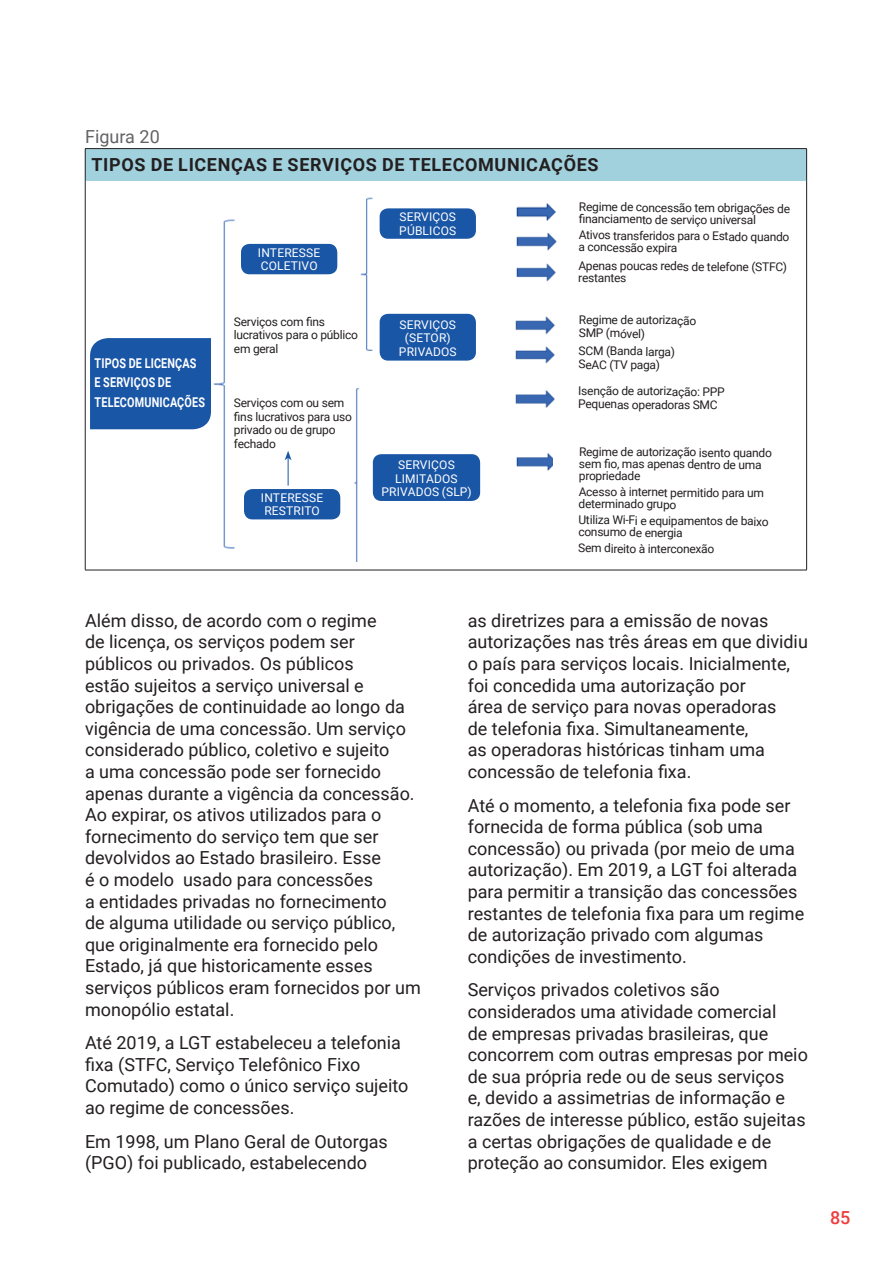
<style>
.page{position:relative;width:893px;height:1263px;background:#fff}
.page>*{position:absolute;margin:0;border:0;box-sizing:border-box;transform-origin:0 0}
.t1{font:18px/21.6px "Roboto";color:#231f20}
.t2{font:700 18px "Roboto";letter-spacing:.035em;color:#231f20}
.t3{font:18px "Roboto";color:#636366}
.t4{font:500 18px "Roboto";color:#ee3d3c}
.t5{font:700 13.5px/19.5px "Roboto";letter-spacing:.015em;color:#fff;scale:.8 1}
.t6{font:12px/13.5px "Roboto";letter-spacing:-.03em;color:#231f20}
.t7{font:12px/13.5px "Roboto";letter-spacing:.015em;color:#fff}
</style>
<div class="page">
<div style="left:85px;top:149px;width:722px;height:31px;background:#a2d1de"></div>
<hr style="left:85px;top:148px;width:722px;height:1px;background:#231f20">
<hr style="left:85px;top:149px;width:1px;height:31px;background:#231f20">
<hr style="left:806px;top:149px;width:1px;height:31px;background:#231f20">
<hr style="left:85px;top:180px;width:1px;height:390px;background:#231f20">
<hr style="left:806px;top:180px;width:1px;height:390px;background:#231f20">
<hr style="left:85px;top:570px;width:722px;height:1px;background:#231f20">
<img style="left:94px;top:197px;width:463px;height:364px">
<div style="left:95px;top:303px;width:116px;height:163px;background:#fff"></div>
<div style="left:231px;top:237px;width:127px;height:141px;background:#fff"></div>
<div style="left:228px;top:395px;width:123px;height:141px;background:#fff"></div>
<div style="left:374px;top:201px;width:123px;height:160px;background:#fff"></div>
<div style="left:370px;top:395px;width:123px;height:160px;background:#fff"></div>
<div style="left:554px;top:436px;width:242px;height:117px;background:#fff"></div>
<div style="left:90px;top:338px;width:121px;height:91px;background:#1a56a6"></div>
<div style="left:241px;top:244px;width:96px;height:30px;background:#1a56a6;border-radius:9px"></div>
<div style="left:244px;top:489px;width:96px;height:30px;background:#1a56a6;border-radius:9px"></div>
<div style="left:380px;top:208px;width:96px;height:31px;background:#1a56a6;border-radius:9px"></div>
<div style="left:380px;top:314px;width:96px;height:47px;background:#1a56a6;border-radius:9px"></div>
<div style="left:373px;top:454px;width:107px;height:47px;background:#1a56a6;border-radius:9px"></div>
<svg style="left:285px;top:451px;width:7px;height:35px"></svg>
<p class="t3" style="left:85px;top:124px;width:76px">Figura 20</p>
<p class="t2" style="left:92px;top:152px;width:508px">TIPOS DE LICENÇAS E SERVIÇOS DE TELECOMUNICAÇÕES</p>
<p class="t5" style="left:95px;top:353px;width:140px">TIPOS DE LICENÇAS<br>E SERVIÇOS DE<br>TELECOMUNICAÇÕES</p>
<p class="t7" style="left:258px;top:245px;width:64px">INTERESSE<br>COLETIVO</p>
<p class="t6" style="left:234px;top:314px;width:126px">Serviços com fins lucrativos para o público em geral</p>
<p class="t6" style="left:234px;top:396px;width:120px">Serviços com ou sem fins lucrativos para uso privado ou de grupo fechado</p>
<p class="t7" style="left:261px;top:490px;width:64px">INTERESSE<br>RESTRITO</p>
<p class="t7" style="left:399px;top:210px;width:58px">SERVIÇOS<br>PÚBLICOS</p>
<p class="t7" style="left:399px;top:317px;width:59px;text-align:center">SERVIÇOS (SETOR)<br>PRIVADOS</p>
<p class="t7" style="left:381px;top:458px;width:92px;text-align:center">SERVIÇOS<br>LIMITADOS<br>PRIVADOS (SLP)</p>
<p class="t6" style="left:579px;top:201px;width:213px;line-height:11.9px">Regime de concessão tem obrigações de financiamento de serviço universal</p>
<p class="t6" style="left:579px;top:229px;width:213px;line-height:11.7px">Ativos transferidos para o Estado quando a concessão expira</p>
<p class="t6" style="left:578px;top:260px;width:210px;line-height:11.2px">Apenas poucas redes de telefone (STFC) restantes</p>
<p class="t6" style="left:579px;top:313px;width:119px">Regime de autorização<br>SMP (móvel)</p>
<p class="t6" style="left:578px;top:344px;width:98px">SCM (Banda larga)<br>SeAC (TV paga)</p>
<p class="t6" style="left:578px;top:384px;width:148px">Isenção de autorização: PPP<br>Pequenas operadoras SMC</p>
<p class="t6" style="left:579px;top:446px;width:195px;line-height:11.7px">Regime de autorização isento quando sem fio, mas apenas dentro de uma propriedade</p>
<p class="t6" style="left:579px;top:486px;width:187px;line-height:11.6px">Acesso à internet permitido para um determinado grupo</p>
<p class="t6" style="left:578px;top:514px;width:192px;line-height:11.7px">Utiliza Wi-Fi e equipamentos de baixo consumo de energia</p>
<p class="t6" style="left:578px;top:541px;width:138px">Sem direito à interconexão</p>
<p class="t1" style="left:85px;top:609px;width:337px">Além disso, de acordo com o regime<br>de licença, os serviços podem ser públicos ou privados. Os públicos<br>estão sujeitos a serviço universal e obrigações de continuidade ao longo da vigência de uma concessão. Um serviço considerado público, coletivo e sujeito<br>a uma concessão pode ser fornecido apenas durante a vigência da concessão.<br>Ao expirar, os ativos utilizados para o fornecimento do serviço tem que ser devolvidos ao Estado brasileiro. Esse<br>é o modelo usado para concessões<br>a entidades privadas no fornecimento<br>de alguma utilidade ou serviço público, que originalmente era fornecido pelo Estado, já que historicamente esses serviços públicos eram fornecidos por um monopólio estatal.</p>
<p class="t1" style="left:85px;top:1031px;width:325px">Até 2019, a LGT estabeleceu a telefonia fixa (STFC, Serviço Telefônico Fixo Comutado) como o único serviço sujeito ao regime de concessões.</p>
<p class="t1" style="left:85px;top:1130px;width:304px">Em 1998, um Plano Geral de Outorgas (PGO) foi publicado, estabelecendo</p>
<p class="t1" style="left:468px;top:609px;width:342px">as diretrizes para a emissão de novas autorizações nas três áreas em que dividiu o país para serviços locais. Inicialmente, foi concedida uma autorização por<br>área de serviço para novas operadoras<br>de telefonia fixa. Simultaneamente,<br>as operadoras históricas tinham uma concessão de telefonia fixa.</p>
<p class="t1" style="left:468px;top:794px;width:338px">Até o momento, a telefonia fixa pode ser fornecida de forma pública (sob uma concessão) ou privada (por meio de uma autorização). Em 2019, a LGT foi alterada para permitir a transição das concessões restantes de telefonia fixa para um regime de autorização privado com algumas condições de investimento.</p>
<p class="t1" style="left:468px;top:978px;width:342px">Serviços privados coletivos são considerados uma atividade comercial<br>de empresas privadas brasileiras, que concorrem com outras empresas por meio de sua própria rede ou de seus serviços<br>e, devido a assimetrias de informação e razões de interesse público, estão sujeitas a certas obrigações de qualidade e de proteção ao consumidor. Eles exigem</p>
<p class="t4" style="left:830px;top:1205px;width:22px">85</p>
</div>
